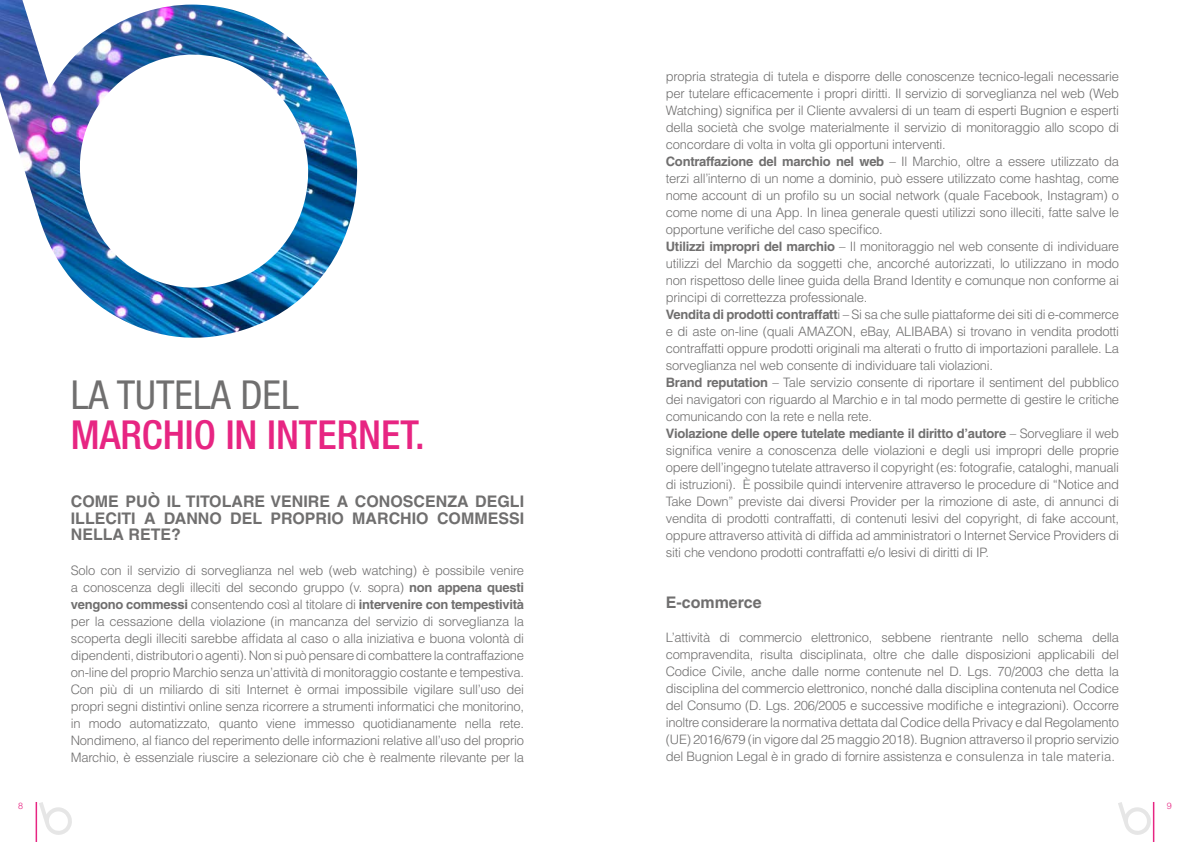
<style>
.page{position:relative;width:1190px;height:842px;background:#fff}
.page>*{position:absolute;margin:0;border:0;box-sizing:border-box;transform-origin:0 0}
.t1{font:500 condensed 40px "Helvetica Neue";color:#e72582}
.t2{font:condensed 40px "Helvetica Neue";color:#706f6f}
.t3{font:700 16px/17px "Helvetica";color:#706f6f;text-align:justify}
.t4{font:300 13px/17px "Helvetica";letter-spacing:-.02em;color:#706f6f;text-align:justify}
.t5{font:300 9px "Helvetica";color:#e72582}
.s1{font-weight:700}
</style>
<div class="page">
<hr style="left:36px;top:802px;width:1px;height:40px;background:#e72582">
<hr style="left:1153px;top:802px;width:1px;height:40px;background:#e72582">
<svg style="left:1118px;top:802px;width:33px;height:33px"></svg>
<svg style="left:39px;top:802px;width:33px;height:33px"></svg>
<img style="left:0;top:0;width:358px;height:338px">
<h1 class="t2" style="left:71px;top:372px;width:230px">LA TUTELA DEL</h1>
<h1 class="t1" style="left:71px;top:411px;width:355px">MARCHIO IN INTERNET.</h1>
<p class="t3" style="left:71px;top:492px;width:455px">COME PUÒ IL TITOLARE VENIRE A CONOSCENZA DEGLI ILLECITI A DANNO DEL PROPRIO MARCHIO COMMESSI NELLA RETE?</p>
<p class="t4" style="left:71px;top:561px;width:455px">Solo con il servizio di sorveglianza nel web (web watching) è possibile venire a conoscenza degli illeciti del secondo gruppo (v. sopra) <span class="s1">non appena questi vengono commessi</span> consentendo così al titolare di <span class="s1">intervenire con tempestività </span>per la cessazione della violazione (in mancanza del servizio di sorveglianza la scoperta degli illeciti sarebbe affidata al caso o alla iniziativa e buona volontà di dipendenti, distributori o agenti). Non si può pensare di combattere la contraffazione on-line del proprio Marchio senza un’attività di monitoraggio costante e tempestiva.<br>Con più di un miliardo di siti Internet è ormai impossibile vigilare sull’uso dei propri segni distintivi online senza ricorrere a strumenti informatici che monitorino, in modo automatizzato, quanto viene immesso quotidianamente nella rete.<br>Nondimeno, al fianco del reperimento delle informazioni relative all’uso del proprio Marchio, è essenziale riuscire a selezionare ciò che è realmente rilevante per la</p>
<p class="t4" style="left:666px;top:68px;width:455px;text-align:left">propria strategia di tutela e disporre delle conoscenze tecnico-legali necessarie per tutelare efficacemente i propri diritti. Il servizio di sorveglianza nel web (Web Watching) significa per il Cliente avvalersi di un team di esperti Bugnion e esperti della società che svolge materialmente il servizio di monitoraggio allo scopo di concordare di volta in volta gli opportuni interventi.<br><span class="s1">Contraffazione del marchio nel web</span> – Il Marchio, oltre a essere utilizzato da terzi all’interno di un nome a dominio, può essere utilizzato come hashtag, come nome account di un profilo su un social network (quale Facebook, Instagram) o come nome di una App. In linea generale questi utilizzi sono illeciti, fatte salve le opportune verifiche del caso specifico.<br><span class="s1">Utilizzi impropri del marchio</span> – Il monitoraggio nel web consente di individuare utilizzi del Marchio da soggetti che, ancorché autorizzati, lo utilizzano in modo non rispettoso delle linee guida della Brand Identity e comunque non conforme ai principi di correttezza professionale.<br><span class="s1">Vendita di prodotti contraffatt</span>i – Si sa che sulle piattaforme dei siti di e-commerce e di aste on-line (quali AMAZON, eBay, ALIBABA) si trovano in vendita prodotti contraffatti oppure prodotti originali ma alterati o frutto di importazioni parallele. La sorveglianza nel web consente di individuare tali violazioni.<br><span class="s1">Brand reputation</span> – Tale servizio consente di riportare il sentiment del pubblico dei navigatori con riguardo al Marchio e in tal modo permette di gestire le critiche comunicando con la rete e nella rete.<br><span class="s1">Violazione delle opere tutelate mediante il diritto d’autore</span> – Sorvegliare il web significa venire a conoscenza delle violazioni e degli usi impropri delle proprie opere dell’ingegno tutelate attraverso il copyright (es: fotografie, cataloghi, manuali di istruzioni). È possibile quindi intervenire attraverso le procedure di “Notice and Take Down” previste dai diversi Provider per la rimozione di aste, di annunci di vendita di prodotti contraffatti, di contenuti lesivi del copyright, di fake account, oppure attraverso attività di diffida ad amministratori o Internet Service Providers di siti che vendono prodotti contraffatti e/o lesivi di diritti di IP.</p>
<p class="t3" style="left:666px;top:594px;width:97px">E-commerce</p>
<p class="t4" style="left:666px;top:629px;width:455px">L’attività di commercio elettronico, sebbene rientrante nello schema della compravendita, risulta disciplinata, oltre che dalle disposizioni applicabili del Codice Civile, anche dalle norme contenute nel D. Lgs. 70/2003 che detta la disciplina del commercio elettronico, nonché dalla disciplina contenuta nel Codice del Consumo (D. Lgs. 206/2005 e successive modifiche e integrazioni). Occorre inoltre considerare la normativa dettata dal Codice della Privacy e dal Regolamento (UE) 2016/679 (in vigore dal 25 maggio 2018). Bugnion attraverso il proprio servizio del Bugnion Legal è in grado di fornire assistenza e consulenza in tale materia.</p>
<p class="t5" style="left:18px;top:800px;width:7px">8</p>
<p class="t5" style="left:1167px;top:800px;width:7px">9</p>
</div>
